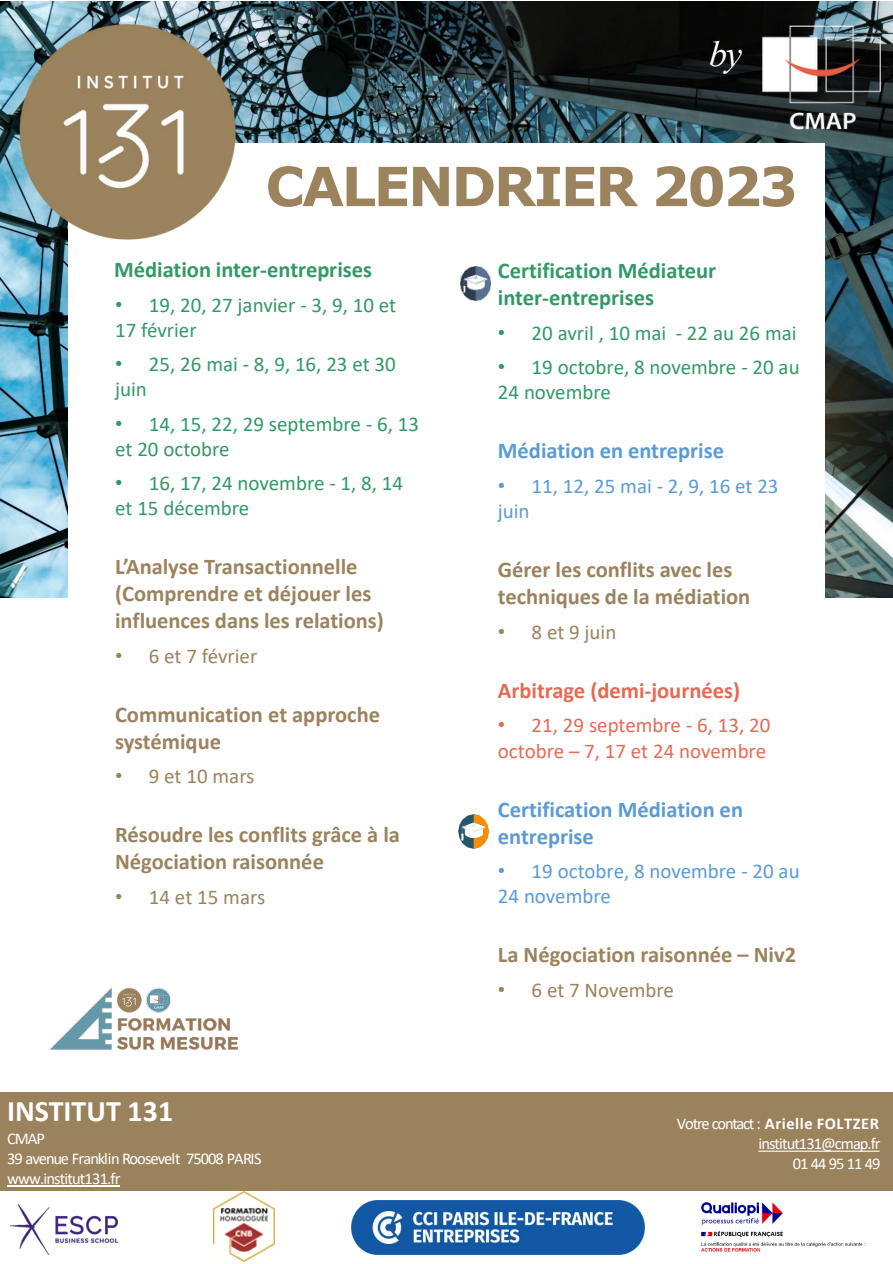
<style>
.page{position:relative;width:893px;height:1264px;background:#fff}
.page>*{position:absolute;margin:0;border:0;box-sizing:border-box;transform-origin:0 0}
.t1{font:700 54px "Verdana";letter-spacing:-.045em;color:#9b835e}
.t2{font:italic 36px "Times New Roman";color:#fff}
.t3{font:700 30px "Calibri";color:#fff}
.t4{font:700 22.5px/27px "Calibri";color:#9b835e}
.t5{font:700 22.5px "Calibri";color:#396}
.t6{font:700 22.5px/27px "Calibri";color:#5b9bd5}
.t7{font:700 22.5px "Calibri";color:#e56a54}
.t8{font:21px/25.2px "Calibri";color:#396}
.t9{font:21px/25.2px "Calibri";color:#5b9bd5}
.t10{font:21px "Calibri";color:#9b835e}
.t11{font:21px/25.2px "Calibri";color:#e56a54}
.t12{font:16.5px "Calibri";letter-spacing:-.055em;color:#fff}
.t13{font:700 16.5px "Calibri";letter-spacing:.035em;color:#fff}
.s1{font-family:"Arial"}
.s2{font-weight:400}
</style>
<div class="page">
<img style="left:0;top:2px;width:892px;height:595px">
<div style="left:68px;top:144px;width:756px;height:938px;background:#fff"></div>
<img style="left:17px;top:22px;width:222px;height:220px">
<img style="left:756px;top:12px;width:131px;height:132px">
<div style="left:0;top:1092px;width:893px;height:99px;background:#9a825d"></div>
<img style="left:352px;top:1200px;width:292px;height:54px">
<hr style="left:7px;top:1185px;width:113px;height:1px;background:#fff">
<img style="left:701px;top:1202px;width:164px;height:50px">
<svg style="left:758px;top:1150px;width:121px;height:2px"></svg>
<img style="left:459px;top:815px;width:29px;height:34px">
<img style="left:11px;top:1205px;width:106px;height:49px">
<img style="left:214px;top:1191px;width:61px;height:71px">
<img style="left:50px;top:987px;width:188px;height:63px">
<img style="left:461px;top:267px;width:29px;height:34px">
<h2 class="t2" style="left:709px;top:29px;width:35px">by</h2>
<h2 class="t1" style="left:265px;top:148px;width:534px">CALENDRIER 2023</h2>
<p class="t5" style="left:114px;top:253px;width:259px">Médiation inter-entreprises</p>
<p class="t8" style="left:115px;top:292px;width:283px"><span class="s1">•</span> 19, 20, 27 janvier - 3, 9, 10 et<br>17 février</p>
<p class="t8" style="left:115px;top:351px;width:282px"><span class="s1">•</span> 25, 26 mai - 8, 9, 16, 23 et 30 juin</p>
<p class="t8" style="left:115px;top:410px;width:305px"><span class="s1">•</span> 14, 15, 22, 29 septembre - 6, 13 et 20 octobre</p>
<p class="t8" style="left:115px;top:470px;width:289px"><span class="s1">•</span> 16, 17, 24 novembre - 1, 8, 14 et 15 décembre</p>
<p class="t4" style="left:115px;top:553px;width:270px">L’Analyse Transactionnelle (Comprendre et déjouer les influences dans les relations)</p>
<p class="t10" style="left:115px;top:641px;width:144px"><span class="s1">•</span> 6 et 7 février</p>
<p class="t4" style="left:115px;top:700px;width:266px">Communication et approche systémique</p>
<p class="t10" style="left:115px;top:762px;width:141px"><span class="s1">•</span> 9 et 10 mars</p>
<p class="t4" style="left:115px;top:821px;width:286px">Résoudre les conflits grâce à la<br>Négociation raisonnée</p>
<p class="t10" style="left:115px;top:882px;width:152px"><span class="s1">•</span> 14 et 15 mars</p>
<p class="t3" style="left:7px;top:1090px;width:168px">INSTITUT 131</p>
<p class="t12" style="left:7px;top:1127px;width:39px">CMAP</p>
<p class="t12" style="left:7px;top:1147px;width:256px">39 avenue Franklin Roosevelt 75008 PARIS</p>
<p class="t12" style="left:7px;top:1166px;width:115px">www.institut131.fr</p>
<p class="t5" style="left:498px;top:255px;width:220px">Certification Médiateur</p>
<p class="t5" style="left:498px;top:282px;width:158px">inter-entreprises</p>
<p class="t8" style="left:498px;top:320px;width:300px"><span class="s1">•</span> 20 avril , 10 mai - 22 au 26 mai</p>
<p class="t8" style="left:498px;top:354px;width:303px"><span class="s1">•</span> 19 octobre, 8 novembre - 20 au<br>24 novembre</p>
<p class="t6" style="left:498px;top:437px;width:228px">Médiation en entreprise</p>
<p class="t9" style="left:498px;top:473px;width:282px"><span class="s1">•</span> 11, 12, 25 mai - 2, 9, 16 et 23 juin</p>
<p class="t4" style="left:498px;top:556px;width:254px">Gérer les conflits avec les techniques de la médiation</p>
<p class="t10" style="left:498px;top:617px;width:120px"><span class="s1">•</span> 8 et 9 juin</p>
<p class="t7" style="left:498px;top:674px;width:244px">Arbitrage (demi-journées)</p>
<p class="t11" style="left:498px;top:712px;width:274px"><span class="s1">•</span> 21, 29 septembre - 6, 13, 20 octobre – 7, 17 et 24 novembre</p>
<p class="t6" style="left:498px;top:795px;width:247px">Certification Médiation en entreprise</p>
<p class="t9" style="left:498px;top:858px;width:303px"><span class="s1">•</span> 19 octobre, 8 novembre - 20 au</p>
<p class="t9" style="left:498px;top:883px;width:114px">24 novembre</p>
<p class="t4" style="left:498px;top:941px;width:300px">La Négociation raisonnée – Niv2</p>
<p class="t10" style="left:498px;top:975px;width:178px"><span class="s1">•</span> 6 et 7 Novembre</p>
<p class="t13" style="left:677px;top:1112px;width:203px"><span class="s2">Votrecontact:</span> Arielle FOLTZER</p>
<p class="t12" style="left:758px;top:1132px;width:124px">institut131@cmap.fr</p>
<p class="t12" style="left:793px;top:1151px;width:89px">01 44 95 11 49</p>
</div>
